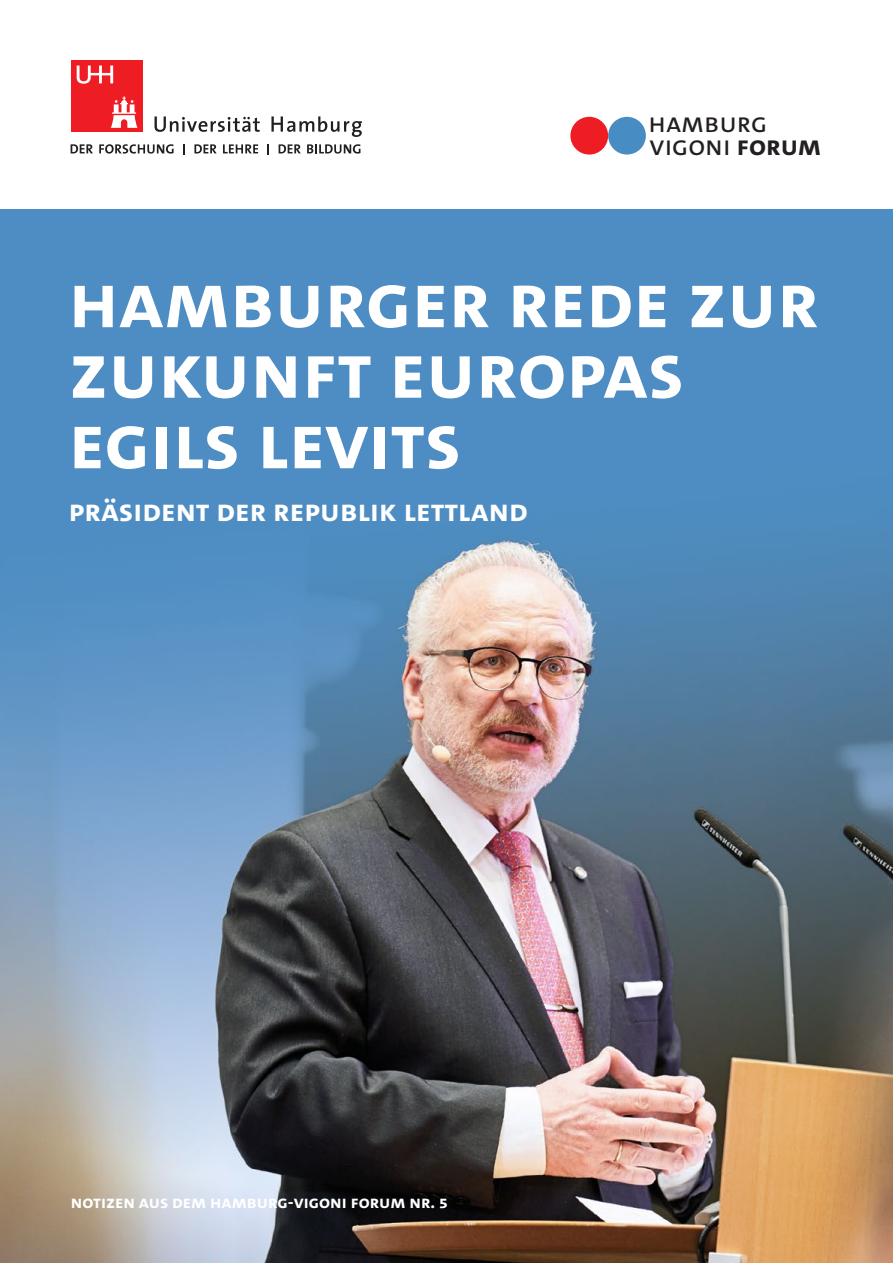
<style>
.page{position:relative;width:893px;height:1263px;background:#fff}
.page>*{position:absolute;margin:0;border:0;box-sizing:border-box;transform-origin:0 0}
.Umschlag_H2{font:79.5px/70.5px "The Sans UHH Bold Caps";color:#fff}
.Umschlag_H2-2{font:31.5px "The Sans UHH Bold Caps";color:#fff}
.t1{font:27.9px/22.5px "The Sans UHH Regular Caps";color:#231f20}
.t2{font:18px "The Sans UHH Bold Caps";color:#fff}
.s1{font-family:"The Sans UHH Bold Caps"}
</style>
<div class="page">
<img style="left:0;top:209px;width:893px;height:1054px">
<svg style="left:155px;top:116px;width:105px;height:16px"></svg>
<svg style="left:271px;top:116px;width:91px;height:21px"></svg>
<div style="left:71px;top:60px;width:71px;height:71px;background:#ee1d23"></div>
<svg style="left:111px;top:96px;width:26px;height:32px"></svg>
<svg style="left:77px;top:66px;width:36px;height:18px"></svg>
<svg style="left:71px;top:144px;width:22px;height:9px"></svg>
<svg style="left:99px;top:144px;width:75px;height:10px"></svg>
<svg style="left:183px;top:144px;width:2px;height:11px"></svg>
<svg style="left:194px;top:144px;width:23px;height:9px"></svg>
<svg style="left:223px;top:144px;width:35px;height:9px"></svg>
<svg style="left:279px;top:144px;width:22px;height:9px"></svg>
<svg style="left:307px;top:144px;width:53px;height:10px"></svg>
<div style="left:608px;top:117px;width:38px;height:38px;background:#478dc4;border-radius:50%"></div>
<div style="left:570px;top:117px;width:38px;height:38px;background:#ee1d23;border-radius:50%"></div>
<p class="t1" style="left:649px;top:112px;width:174px">Hamburg<br>Vigoni <span class="s1">Forum</span></p>
<h2 class="Umschlag_H2" style="left:69px;top:266px;width:752px">HAMBURGER REDE ZUR<br>ZUKUNFT EUROPAS<br>Egils Levits</h2>
<h2 class="Umschlag_H2-2" style="left:69px;top:490px;width:461px">präsident der Republik Lettland</h2>
<p class="t2" style="left:71px;top:1191px;width:378px">Notizen aus dem Hamburg-Vigoni Forum Nr. 5</p>
</div>
